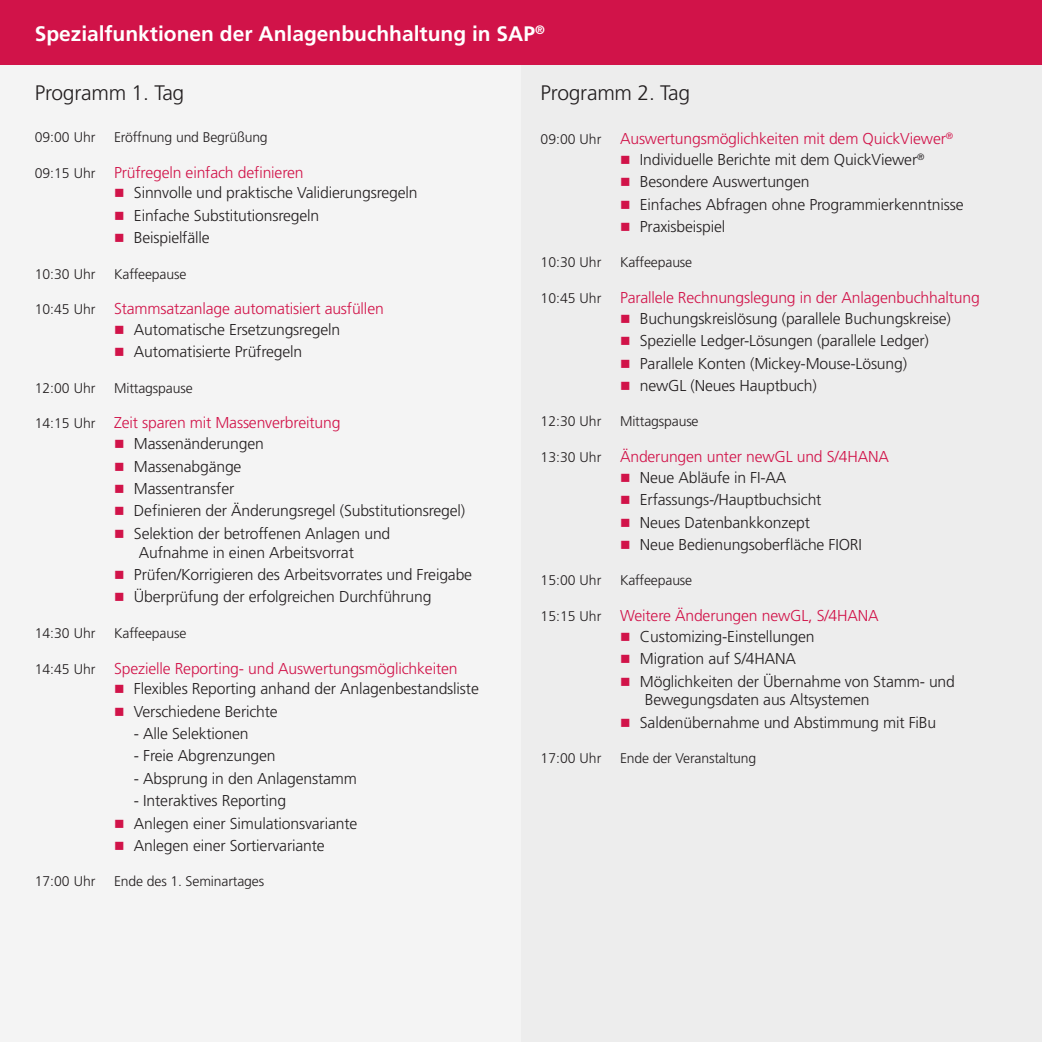
<style>
.page{position:relative;width:1042px;height:1042px;background:#fff}
.page>*{position:absolute;margin:0;border:0;box-sizing:border-box;transform-origin:0 0}
.t1{font:700 21px "Frutiger LT Pro";color:#fff}
.t2{font:300 21px "Frutiger LT Pro";letter-spacing:-.01em;color:#231f20}
.t3{font:300 15.75px/22.4px "Frutiger LT Pro";letter-spacing:-.01em;color:#231f20}
.t4{font:300 15.75px/20.7px "Frutiger LT Pro";letter-spacing:-.01em;color:#d11349}
.t5{font:300 14px "Frutiger LT Pro";letter-spacing:-.01em;color:#231f20}
.s1{font-size:14px}
.s2{color:#d11349}
.s3{font-size:14px;color:#231f20}
.s4{color:#231f20}
</style>
<div class="page">
<div style="left:521px;top:64px;width:521px;height:978px;background:#ededed"></div>
<div style="left:0;top:64px;width:521px;height:978px;background:#f4f4f4"></div>
<div style="left:0;top:0;width:1042px;height:64px;background:#d11349"></div>
<h1 class="t1" style="left:35px;top:25px;width:512px">Spezialfunktionen der Anlagenbuchhaltung in SAP<sup>®</sup></h1>
<h1 class="t2" style="left:35px;top:84px;width:151px">Programm 1. Tag</h1>
<p class="t5" style="left:35px;top:132px;width:62px">09:00 Uhr</p>
<p class="t5" style="left:114px;top:132px;width:155px">Eröffnung und Begrüßung</p>
<p class="t3" style="left:134px;top:164px;width:285px;line-height:20.7px;text-indent:-99px"><span class="s1">09:15 Uhr</span> <span class="s2">Prüfregeln einfach definieren<br></span>Sinnvolle und praktische Validierungsregeln</p>
<p class="t3" style="left:134px;top:206px;width:187px">Einfache Substitutionsregeln<br>Beispielfälle</p>
<p class="t5" style="left:35px;top:268px;width:62px">10:30 Uhr</p>
<p class="t5" style="left:114px;top:268px;width:74px">Kaffeepause</p>
<p class="t4" style="left:134px;top:300px;width:251px;text-indent:-99px"><span class="s3">10:45 Uhr</span> Stammsatzanlage automatisiert ausfüllen<br><span class="s4">Automatische Ersetzungsregeln</span></p>
<p class="t3" style="left:134px;top:342px;width:170px">Automatisierte Prüfregeln</p>
<p class="t5" style="left:35px;top:382px;width:62px">12:00 Uhr</p>
<p class="t5" style="left:114px;top:382px;width:80px">Mittagspause</p>
<p class="t4" style="left:134px;top:414px;width:208px;text-indent:-99px"><span class="s3">14:15 Uhr</span> Zeit sparen mit Massenverbreitung<br><span class="s4">Massenänderungen</span></p>
<p class="t3" style="left:134px;top:456px;width:333px">Massenabgänge<br>Massentransfer<br>Definieren der Änderungsregel (Substitutionsregel)<br>Selektion der betroffenen Anlagen und</p>
<p class="t3" style="left:134px;top:542px;width:340px;text-indent:5px">Aufnahme in einen Arbeitsvorrat<br>Prüfen/Korrigieren des Arbeitsvorrates und Freigabe<br>Überprüfung der erfolgreichen Durchführung</p>
<p class="t5" style="left:35px;top:627px;width:62px">14:30 Uhr</p>
<p class="t5" style="left:114px;top:627px;width:74px">Kaffeepause</p>
<p class="t3" style="left:134px;top:659px;width:346px;line-height:20.7px;text-indent:-99px"><span class="s1">14:45 Uhr</span> <span class="s2">Spezielle Reporting- und Auswertungsmöglichkeiten<br></span>Flexibles Reporting anhand der Anlagenbestandsliste</p>
<p class="t3" style="left:134px;top:701px;width:145px">Verschiedene Berichte</p>
<p class="t3" style="left:134px;top:724px;width:116px">- Alle Selektionen</p>
<p class="t3" style="left:134px;top:746px;width:143px">- Freie Abgrenzungen</p>
<p class="t3" style="left:134px;top:768px;width:225px">- Absprung in den Anlagenstamm</p>
<p class="t3" style="left:134px;top:791px;width:225px">- Interaktives Reporting<br>Anlegen einer Simulationsvariante<br>Anlegen einer Sortiervariante</p>
<p class="t5" style="left:35px;top:876px;width:62px">17:00 Uhr</p>
<p class="t5" style="left:114px;top:876px;width:152px">Ende des 1. Seminartages</p>
<h1 class="t2" style="left:541px;top:84px;width:151px">Programm 2. Tag</h1>
<p class="t4" style="left:640px;top:130px;width:315px;text-indent:-99px"><span class="s3">09:00 Uhr</span> Auswertungsmöglichkeiten mit dem QuickViewer<sup>®<br></sup><span class="s4">Individuelle Berichte mit dem QuickViewer</span><sup>®</sup></p>
<p class="t3" style="left:640px;top:172px;width:325px">Besondere Auswertungen<br>Einfaches Abfragen ohne Programmierkenntnisse<br>Praxisbeispiel</p>
<p class="t5" style="left:541px;top:257px;width:62px">10:30 Uhr</p>
<p class="t5" style="left:620px;top:257px;width:74px">Kaffeepause</p>
<p class="t4" style="left:640px;top:289px;width:341px;text-indent:-99px"><span class="s3">10:45 Uhr</span> Parallele Rechnungslegung in der Anlagenbuchhaltung<br><span class="s4">Buchungskreislösung (parallele Buchungskreise)</span></p>
<p class="t3" style="left:640px;top:331px;width:291px">Spezielle Ledger-Lösungen (parallele Ledger)<br>Parallele Konten (Mickey-Mouse-Lösung) newGL (Neues Hauptbuch)</p>
<p class="t5" style="left:541px;top:416px;width:62px">12:30 Uhr</p>
<p class="t5" style="left:620px;top:416px;width:80px">Mittagspause</p>
<p class="t4" style="left:541px;top:448px;width:350px;text-align:center"><span class="s3">13:30 Uhr</span> Änderungen unter newGL und S/4HANA<br><span class="s4">Neue Abläufe in FI-AA</span></p>
<p class="t3" style="left:640px;top:490px;width:224px">Erfassungs-/Hauptbuchsicht<br>Neues Datenbankkonzept<br>Neue Bedienungsoberfläche FIORI</p>
<p class="t5" style="left:541px;top:575px;width:62px">15:00 Uhr</p>
<p class="t5" style="left:620px;top:575px;width:74px">Kaffeepause</p>
<p class="t4" style="left:640px;top:607px;width:240px;text-indent:-99px"><span class="s3">15:15 Uhr</span> Weitere Änderungen newGL, S/4HANA<br><span class="s4">Customizing-Einstellungen</span></p>
<p class="t3" style="left:640px;top:649px;width:317px">Migration auf S/4HANA<br>Möglichkeiten der Übernahme von Stamm- und</p>
<p class="t3" style="left:640px;top:690px;width:298px;text-indent:5px">Bewegungsdaten aus Altsystemen<br>Saldenübernahme und Abstimmung mit FiBu</p>
<p class="t5" style="left:541px;top:752px;width:62px">17:00 Uhr</p>
<p class="t5" style="left:620px;top:752px;width:138px">Ende der Veranstaltung</p>
</div>
